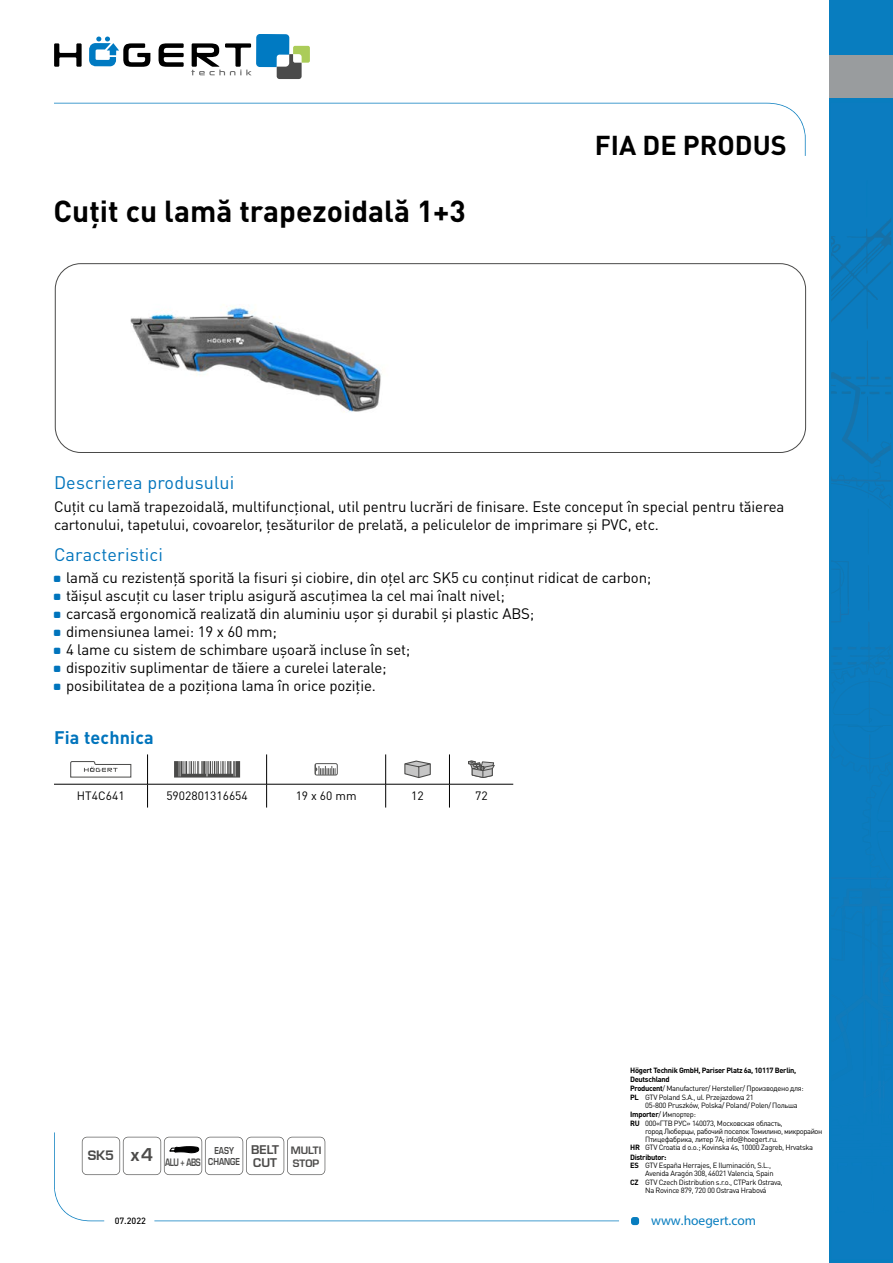
<style>
.page{position:relative;width:893px;height:1263px;background:#fff}
.page>*{position:absolute;margin:0;border:0;box-sizing:border-box;transform-origin:0 0}
.t1{font:700 30px "DIN Pro";color:#000}
.t2{font:700 27px "DIN Pro";color:#000}
.t3{font:18px "DIN Pro";letter-spacing:.01em;color:#0074bc}
.t4{font:700 18px "DIN Pro";letter-spacing:.01em;color:#0074bc}
.t5{font:15px/18px "DIN Pro";letter-spacing:-.01em;color:#000}
.t6{font:13.5px "Myriad Pro";color:#087dbf}
.t7{font:12px "DIN Pro";color:#000}
.t8{font:700 11.7px/13.2px "Euromode";letter-spacing:-.005em;color:#4c4b4a}
.t9{font:700 10.05px "Euromode";letter-spacing:-.05em;color:#4a4a49;scale:.72 1}
.t10{font:700 10.05px/12.8px "Euromode";letter-spacing:-.005em;color:#4c4b4a}
.t11{font:700 9.3px/11.2px "Euromode";color:#4a4a49;text-align:center;scale:.78 1}
.t12{font:500 9px "DIN Pro";color:#000}
.t13{font:7.5px/8.2px "DIN Pro";letter-spacing:-.04em;color:#000}
.t14{font:700 7.5px/8.2px "DIN Pro";letter-spacing:-.04em;color:#000}
.s1{font-weight:700}
.s2{font-family:"Open Sans"}
</style>
<div class="page">
<svg style="left:54px;top:43px;width:28px;height:24px"></svg>
<svg style="left:159px;top:43px;width:25px;height:24px"></svg>
<svg style="left:89px;top:37px;width:61px;height:30px"></svg>
<svg style="left:191px;top:34px;width:119px;height:45px"></svg>
<svg style="left:54px;top:103px;width:752px;height:53px"></svg>
<div style="left:631px;top:1217px;width:8px;height:8px;background:#087dbf;border-radius:3px"></div>
<svg style="left:54px;top:1132px;width:565px;height:89px"></svg>
<div style="left:830px;top:0;width:63px;height:1263px;background:#087dbf"></div>
<img style="left:831px;top:273px;width:50px;height:56px">
<img style="left:867px;top:222px;width:24px;height:44px">
<img style="left:831px;top:222px;width:56px;height:42px">
<svg style="left:831px;top:341px;width:60px;height:565px"></svg>
<img style="left:863px;top:906px;width:28px;height:76px">
<img style="left:831px;top:877px;width:60px;height:2px">
<img style="left:848px;top:647px;width:43px;height:3px">
<div style="left:830px;top:56px;width:63px;height:42px;background:#999c9e"></div>
<svg style="left:147px;top:785px;width:1px;height:22px"></svg>
<svg style="left:266px;top:785px;width:1px;height:22px"></svg>
<svg style="left:385px;top:785px;width:1px;height:22px"></svg>
<svg style="left:449px;top:785px;width:1px;height:22px"></svg>
<hr style="left:147px;top:754px;width:1px;height:30px;background:#000">
<hr style="left:266px;top:754px;width:1px;height:30px;background:#000">
<hr style="left:385px;top:754px;width:1px;height:30px;background:#000">
<hr style="left:449px;top:754px;width:1px;height:30px;background:#000">
<hr style="left:54px;top:784px;width:94px;height:1px;background:#000">
<hr style="left:148px;top:784px;width:119px;height:1px;background:#000">
<hr style="left:267px;top:784px;width:119px;height:1px;background:#000">
<hr style="left:386px;top:784px;width:63px;height:1px;background:#000">
<hr style="left:449px;top:784px;width:64px;height:1px;background:#000">
<svg style="left:70px;top:761px;width:61px;height:16px"></svg>
<svg style="left:174px;top:761px;width:66px;height:16px"></svg>
<div style="left:315px;top:763px;width:23px;height:12px;border:1px solid #575756;border-radius:2px"></div>
<svg style="left:315px;top:764px;width:21px;height:11px"></svg>
<svg style="left:404px;top:760px;width:27px;height:18px"></svg>
<svg style="left:468px;top:761px;width:27px;height:17px"></svg>
<svg style="left:82px;top:1137px;width:243px;height:38px"></svg>
<img style="left:130px;top:304px;width:252px;height:108px">
<div style="left:55px;top:263px;width:751px;height:190px;border:1px solid #4a4a49;border-radius:26px"></div>
<h1 class="t1" style="left:54px;top:191px;width:414px">Cuțit cu lamă trapezoidală 1+3</h1>
<h2 class="t2" style="left:595px;top:126px;width:193px">FIA DE PRODUS</h2>
<p class="t3" style="left:54px;top:471px;width:182px">Descrierea produsului</p>
<p class="t5" style="left:54px;top:497px;width:732px">Cuțit cu lamă trapezoidală, multifuncțional, util pentru lucrări de finisare. Este conceput în special pentru tăierea cartonului, tapetului, covoarelor, țesăturilor de prelată, a peliculelor de imprimare și PVC, etc.</p>
<p class="t3" style="left:54px;top:542px;width:111px">Caracteristici</p>
<p class="t5" style="left:66px;top:568px;width:587px">lamă cu rezistență sporită la fisuri și ciobire, din oțel arc SK5 cu conținut ridicat de carbon; tăișul ascuțit cu laser triplu asigură ascuțimea la cel mai înalt nivel;<br>carcasă ergonomică realizată din aluminiu ușor și durabil și plastic ABS;<br>dimensiunea lamei: 19 x 60 mm;<br>4 lame cu sistem de schimbare ușoară incluse în set;<br>dispozitiv suplimentar de tăiere a curelei laterale;<br>posibilitatea de a poziționa lama în orice poziție.</p>
<p class="t4" style="left:54px;top:725px;width:101px">Fia technica</p>
<p class="t7" style="left:77px;top:788px;width:49px">HT4C641</p>
<p class="t7" style="left:166px;top:788px;width:83px">5902801316654</p>
<p class="t7" style="left:296px;top:788px;width:62px">19 x 60 mm</p>
<p class="t7" style="left:411px;top:788px;width:14px">12</p>
<p class="t7" style="left:475px;top:788px;width:14px">72</p>
<p class="t9" style="left:88px;top:1156px;width:158px"><sup>SK5</sup> <sup>x4</sup> ALU + ABS</p>
<p class="t11" style="left:208px;top:1145px;width:42px">EASY<br>CHANGE</p>
<p class="t8" style="left:251px;top:1143px;width:30px">BELT<br>CUT</p>
<p class="t10" style="left:291px;top:1144px;width:32px">MULTI<br>STOP</p>
<p class="t14" style="left:630px;top:1066px;width:168px">Högert Technik GmbH, Pariser Platz 6a, 10117 Berlin,<br>Deutschland</p>
<p class="t13" style="left:630px;top:1084px;width:175px"><span class="s1">Producent</span>/ Manufacturer/ Hersteller/ Производено для:<br><span class="s1">PL</span> GTV Poland S.A., ul. Przejazdowa 21</p>
<p class="t13" style="left:630px;top:1100px;width:169px;line-height:9.4px;text-indent:15px">05-800 Pruszków, Polska/ Poland/ Polen/ Польша<br><span class="s1">Importer</span>/ Импортер:</p>
<p class="t13" style="left:630px;top:1118px;width:154px"><span class="s1">RU</span> 000«ГТВ РУС» 140073, Mосковская область,</p>
<p class="t13" style="left:645px;top:1127px;width:179px">город Люберцы, рабочий поселок Томилино, микрорайон</p>
<p class="t13" style="left:645px;top:1135px;width:134px">Птицефабрика, литер 7А; info<span class="s2">@</span>hoegert.ru.</p>
<p class="t13" style="left:630px;top:1143px;width:184px"><span class="s1">HR</span> GTV Croatia d o.o.; Kovinska 4s, 10000 Zagreb, Hrvatska</p>
<p class="t14" style="left:630px;top:1153px;width:38px">Distributor:</p>
<p class="t13" style="left:630px;top:1161px;width:142px"><span class="s1">ES</span> GTV España Herrajes, E Iluminación, S.L.,</p>
<p class="t13" style="left:645px;top:1169px;width:130px">Avenida Aragón 308, 46021 Valencia, Spain</p>
<p class="t13" style="left:630px;top:1177px;width:154px"><span class="s1">CZ</span> GTV Czech Distribution s.r.o., CTPark Ostrava,</p>
<p class="t13" style="left:645px;top:1186px;width:123px">Na Rovince 879, 720 00 Ostrava Hrabová</p>
<p class="t12" style="left:115px;top:1213px;width:33px">07.2022</p>
<p class="t6" style="left:651px;top:1212px;width:107px">www.hoegert.com</p>
</div>
